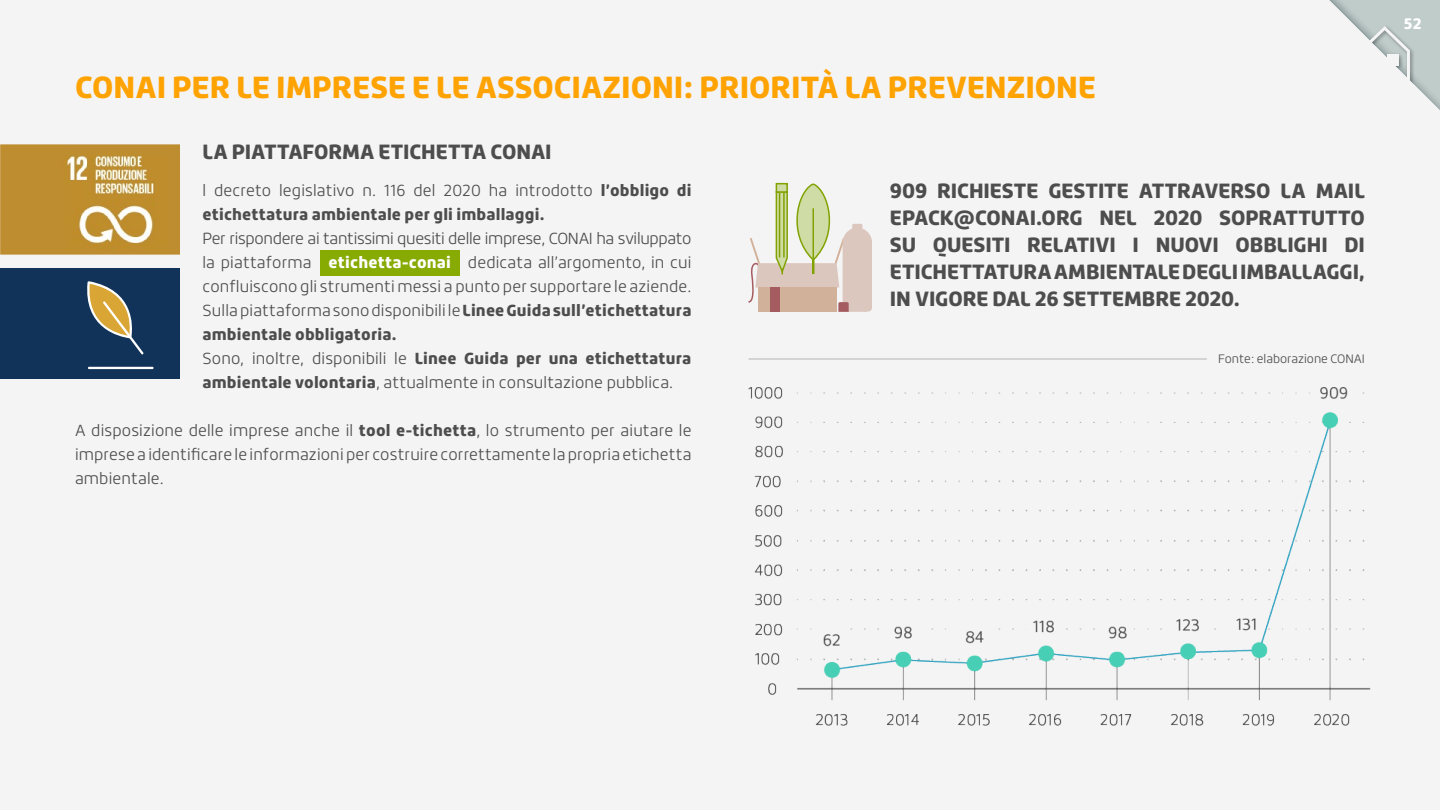
<style>
.page{position:relative;width:1440px;height:810px;background:#f5f4f4}
.page>*{position:absolute;margin:0;border:0;box-sizing:border-box;transform-origin:0 0}
.t1{font:900 30px "Roihu";color:#ffa303}
.t2{font:900 20.25px/27px "Roihu";letter-spacing:-.005em;color:#4d4d4d;text-align:justify}
.t3{font:300 15.75px/24px "Roihu";letter-spacing:.01em;color:#4d4d4d}
.t4{font:900 15.75px/24px "Roihu";letter-spacing:.01em;color:#4d4d4d}
.t5{font:900 15px "Roihu";color:#fff}
.t6{font:300 12px "Roihu";color:#4d4d4d}
.s1{font-weight:300}
.s2{font-weight:900;color:#fff}
.s3{font-weight:900}
</style>
<div class="page">
<svg style="left:1329px;top:0;width:111px;height:110px"></svg>
<div style="left:320px;top:250px;width:140px;height:26px;background:#87ab03"></div>
<div style="left:776px;top:183px;width:12px;height:10px;background:#d0dca5;border:2px solid #87ab03"></div>
<svg style="left:748px;top:190px;width:124px;height:122px"></svg>
<svg style="left:787px;top:184px;width:53px;height:75px;fill:#d0dca5"></svg>
<div style="left:786px;top:184px;width:54px;height:76px;border:2px solid #87ab03;border-radius:26px"></div>
<hr style="left:812px;top:208px;width:2px;height:51px;background:#87ab03">
<div style="left:0;top:269px;width:180px;height:110px;background:#123359"></div>
<svg style="left:87px;top:281px;width:57px;height:73px"></svg>
<hr style="left:88px;top:367px;width:66px;height:2px;background:#fff">
<img style="left:748px;top:387px;width:623px;height:339px">
<hr style="left:748px;top:359px;width:459px;height:1px;background:#b3b3b3">
<img style="left:0;top:144px;width:180px;height:111px">
<h1 class="t1" style="left:75px;top:70px;width:1023px">CONAI PER LE IMPRESE E LE ASSOCIAZIONI: PRIORITÀ LA PREVENZIONE</h1>
<p class="t2" style="left:202px;top:139px;width:351px">LA PIATTAFORMA ETICHETTA CONAI</p>
<p class="t4" style="left:202px;top:179px;width:491px"><span class="s1">l decreto legislativo n. 116 del 2020 ha introdotto</span> l’obbligo di etichettatura ambientale per gli imballaggi.</p>
<p class="t3" style="left:202px;top:227px;width:491px">Per rispondere ai tantissimi quesiti delle imprese, CONAI ha sviluppato la piattaforma <span class="s2">etichetta-conai</span> dedicata all’argomento, in cui confluiscono gli strumenti messi a punto per supportare le aziende.<br>Sulla piattaforma sono disponibili le <span class="s3">Linee Guida sull’etichettatura ambientale obbligatoria.<br></span>Sono, inoltre, disponibili le <span class="s3">Linee Guida per una etichettatura ambientale volontaria</span>, attualmente in consultazione pubblica.</p>
<p class="t3" style="left:75px;top:419px;width:618px;text-align:justify">A disposizione delle imprese anche il <span class="s3">tool e-tichetta</span>, lo strumento per aiutare le imprese a identificare le informazioni per costruire correttamente la propria etichetta ambientale.</p>
<p class="t2" style="left:890px;top:178px;width:477px">909 RICHIESTE GESTITE ATTRAVERSO LA MAIL EPACK@CONAI.ORG NEL 2020 SOPRATTUTTO SU QUESITI RELATIVI I NUOVI OBBLIGHI DI ETICHETTATURA AMBIENTALE DEGLI IMBALLAGGI, IN VIGORE DAL 26 SETTEMBRE 2020.</p>
<p class="t6" style="left:1218px;top:352px;width:148px">Fonte: elaborazione CONAI</p>
<p class="t5" style="left:1404px;top:15px;width:19px">52</p>
</div>
